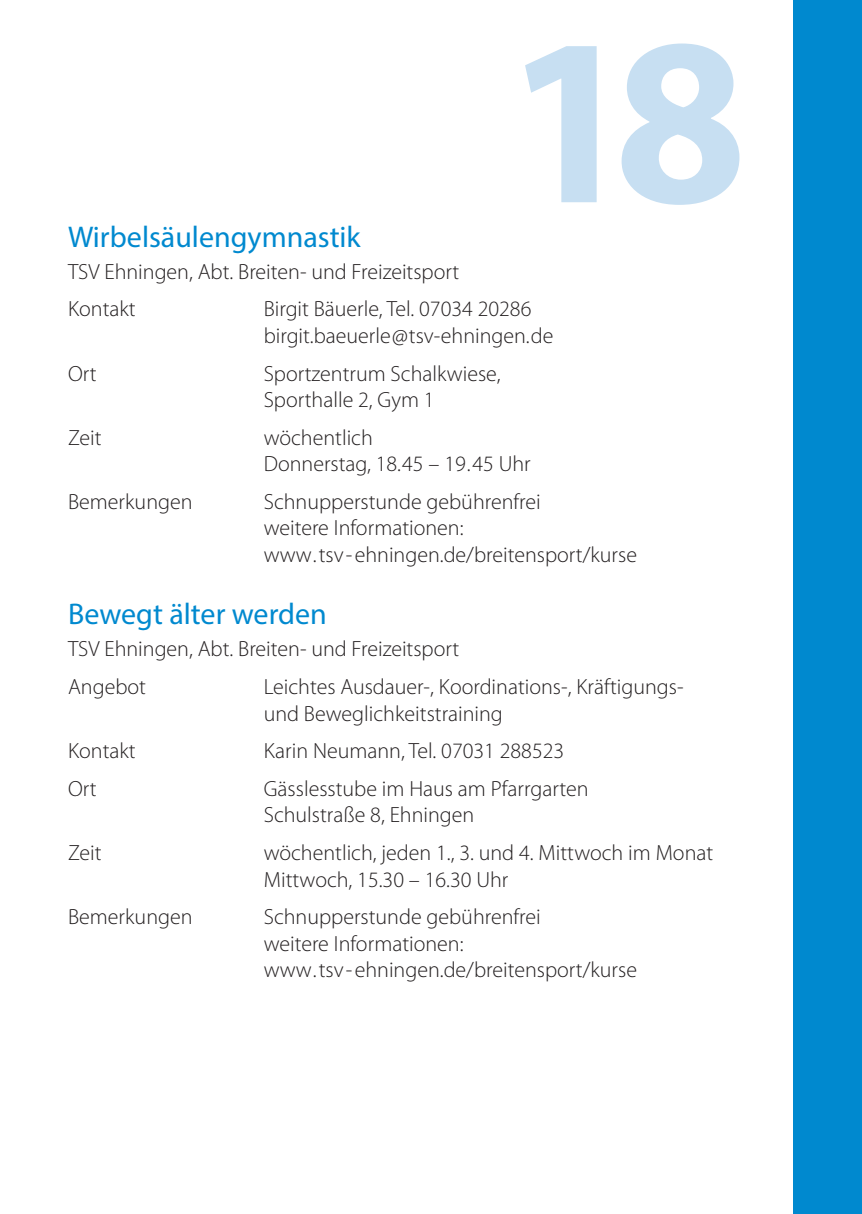
<style>
.page{position:relative;width:862px;height:1214px;background:#fff}
.page>*{position:absolute;margin:0;border:0;box-sizing:border-box;transform-origin:0 0}
.t1{font:700 240px "Myriad Pro";color:#c7dff2}
.t2{font:30px "Myriad Pro";color:#0089cf}
.t3{font:300 22px/26.4px "Myriad Pro";color:#231f20}
</style>
<div class="page">
<div style="left:794px;top:0;width:68px;height:1213px;background:#0089cf"></div>
<h2 class="t2" style="left:68px;top:218px;width:294px">Wirbelsäulengymnastik</h2>
<h1 class="t1" style="left:505px;top:-35px;width:244px">18</h1>
<p class="t3" style="left:68px;top:253px;width:393px;line-height:37.8px">TSV Ehningen, Abt. Breiten- und Freizeitsport<br>Kontakt</p>
<p class="t3" style="left:264px;top:296px;width:291px">Birgit Bäuerle, Tel. 07034 20286 birgit.baeuerle@tsv-ehningen.de</p>
<p class="t3" style="left:68px;top:360px;width:30px">Ort</p>
<p class="t3" style="left:264px;top:360px;width:238px">Sportzentrum Schalkwiese,<br>Sporthalle 2, Gym 1</p>
<p class="t3" style="left:68px;top:424px;width:35px">Zeit</p>
<p class="t3" style="left:264px;top:424px;width:269px">wöchentlich<br>Donnerstag, 18.45 – 19.45 Uhr</p>
<p class="t3" style="left:68px;top:488px;width:126px">Bemerkungen</p>
<p class="t3" style="left:264px;top:488px;width:375px">Schnupperstunde gebührenfrei<br>weitere Informationen: www.tsv-ehningen.de/breitensport/kurse</p>
<h2 class="t2" style="left:68px;top:595px;width:260px">Bewegt älter werden</h2>
<p class="t3" style="left:68px;top:630px;width:393px;line-height:37.8px">TSV Ehningen, Abt. Breiten- und Freizeitsport<br>Angebot</p>
<p class="t3" style="left:264px;top:673px;width:421px">Leichtes Ausdauer-, Koordinations-, Kräftigungs&shy;und Beweglichkeitstraining</p>
<p class="t3" style="left:68px;top:738px;width:69px">Kontakt</p>
<p class="t3" style="left:264px;top:738px;width:302px">Karin Neumann, Tel. 07031 288523</p>
<p class="t3" style="left:68px;top:775px;width:30px">Ort</p>
<p class="t3" style="left:264px;top:775px;width:326px">Gässlesstube im Haus am Pfarrgarten<br>Schulstraße 8, Ehningen</p>
<p class="t3" style="left:68px;top:839px;width:35px">Zeit</p>
<p class="t3" style="left:264px;top:839px;width:451px">wöchentlich, jeden 1., 3. und 4. Mittwoch im Monat<br>Mittwoch, 15.30 – 16.30 Uhr</p>
<p class="t3" style="left:68px;top:904px;width:126px">Bemerkungen</p>
<p class="t3" style="left:264px;top:904px;width:375px">Schnupperstunde gebührenfrei<br>weitere Informationen: www.tsv-ehningen.de/breitensport/kurse</p>
</div>
